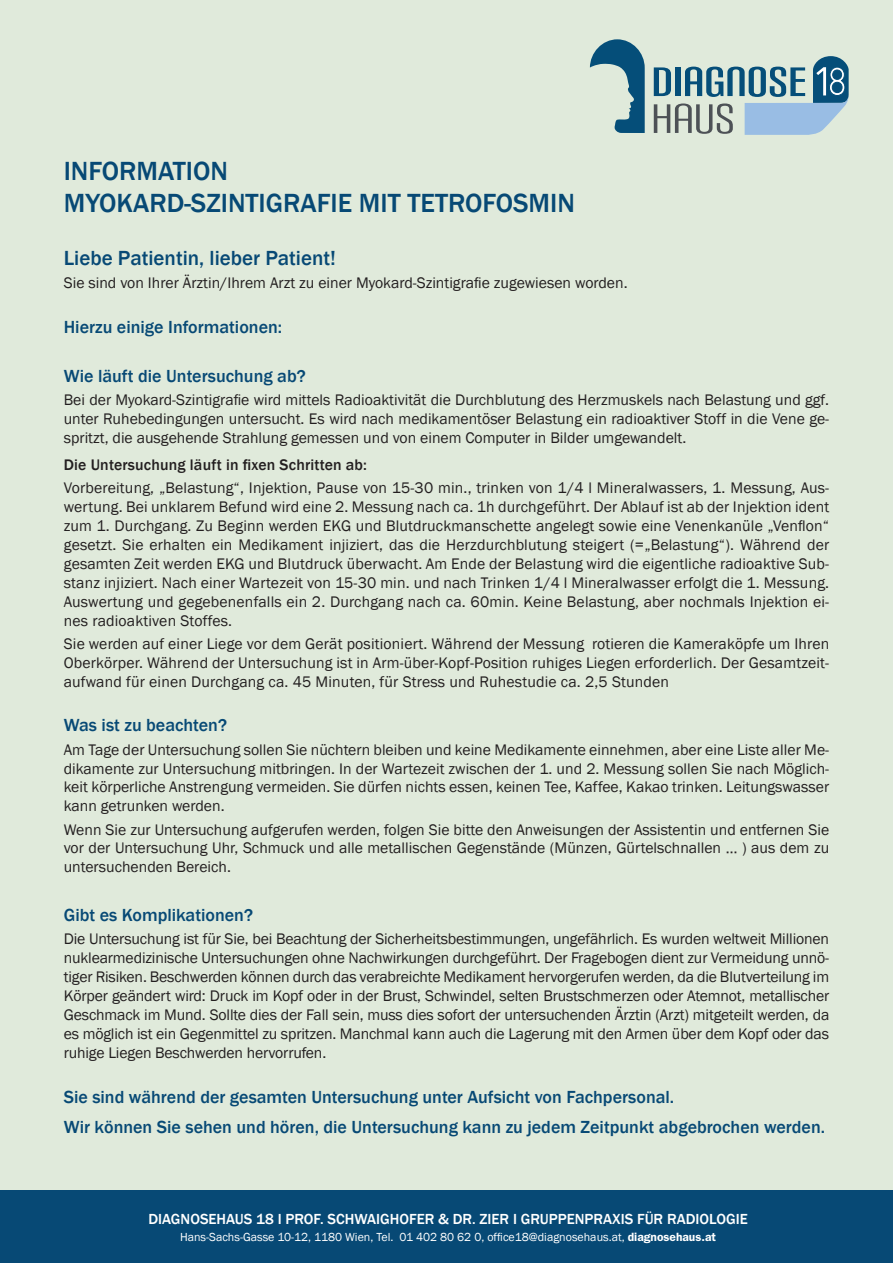
<style>
.page{position:relative;width:893px;height:1263px;background:#e0eadb}
.page>*{position:absolute;margin:0;border:0;box-sizing:border-box;transform-origin:0 0}
.t1{font:500 27px/32.4px "Franklin Gothic";color:#074975}
.t2{font:500 21px "Franklin Gothic";color:#074975}
.t3{font:500 18px/30.2px "Franklin Gothic";color:#074975}
.t4{font:15.75px/18.9px "Franklin Gothic";color:#231f20;text-align:justify}
.t5{font:500 15.75px "Franklin Gothic";letter-spacing:.01em;color:#231f20}
.t6{font:500 15px "Franklin Gothic";color:#fff}
.t7{font:12px "Franklin Gothic";color:#fff}
.s1{font-family:"ITC Franklin Gothic Std";font-weight:600}
</style>
<div class="page">
<div style="left:0;top:1191px;width:893px;height:72px;background:#074975"></div>
<svg style="left:590px;top:39px;width:55px;height:94px"></svg>
<svg style="left:654px;top:56px;width:195px;height:79px"></svg>
<h1 class="t1" style="left:64px;top:155px;width:513px">INFORMATION<br>MYOKARD-SZINTIGRAFIE MIT TETROFOSMIN</h1>
<h2 class="t2" style="left:64px;top:245px;width:274px">Liebe Patientin, lieber Patient!</h2>
<p class="t4" style="left:64px;top:274px;width:565px">Sie sind von Ihrer Ärztin/Ihrem Arzt zu einer Myokard-Szintigrafie zugewiesen worden.</p>
<p class="t3" style="left:64px;top:312px;width:220px">Hierzu einige Informationen:</p>
<p class="t3" style="left:64px;top:361px;width:243px">Wie läuft die Untersuchung ab?</p>
<p class="t4" style="left:64px;top:391px;width:767px">Bei der Myokard-Szintigrafie wird mittels Radioaktivität die Durchblutung des Herzmuskels nach Belastung und ggf. unter Ruhebedingungen untersucht. Es wird nach medikamentöser Belastung ein radioaktiver Stoff in die Vene ge&shy;spritzt, die ausgehende Strahlung gemessen und von einem Computer in Bilder umgewandelt.</p>
<p class="t5" style="left:64px;top:455px;width:305px">Die Untersuchung läuft in fixen Schritten ab:</p>
<p class="t4" style="left:64px;top:479px;width:767px">Vorbereitung, „Belastung“, Injektion, Pause von 15-30 min., trinken von 1/4 l Mineralwassers, 1. Messung, Aus&shy;wertung. Bei unklarem Befund wird eine 2. Messung nach ca. 1h durchgeführt. Der Ablauf ist ab der Injektion ident zum 1. Durchgang. Zu Beginn werden EKG und Blutdruckmanschette angelegt sowie eine Venenkanüle „Venflon“ gesetzt. Sie erhalten ein Medikament injiziert, das die Herzdurchblutung steigert (=„Belastung“). Während der gesamten Zeit werden EKG und Blutdruck überwacht. Am Ende der Belastung wird die eigentliche radioaktive Sub&shy;stanz injiziert. Nach einer Wartezeit von 15-30 min. und nach Trinken 1/4 l Mineralwasser erfolgt die 1. Messung.<br>Auswertung und gegebenenfalls ein 2. Durchgang nach ca. 60min. Keine Belastung, aber nochmals Injektion ei&shy;nes radioaktiven Stoffes.</p>
<p class="t4" style="left:64px;top:634px;width:767px">Sie werden auf einer Liege vor dem Gerät positioniert. Während der Messung rotieren die Kameraköpfe um Ihren Oberkörper. Während der Untersuchung ist in Arm-über-Kopf-Position ruhiges Liegen erforderlich. Der Gesamtzeit&shy;aufwand für einen Durchgang ca. 45 Minuten, für Stress und Ruhestudie ca. 2,5 Stunden</p>
<p class="t3" style="left:64px;top:711px;width:165px">Was ist zu beachten?</p>
<p class="t4" style="left:64px;top:740px;width:767px">Am Tage der Untersuchung sollen Sie nüchtern bleiben und keine Medikamente einnehmen, aber eine Liste aller Me&shy;dikamente zur Untersuchung mitbringen. In der Wartezeit zwischen der 1. und 2. Messung sollen Sie nach Möglich&shy;keit körperliche Anstrengung vermeiden. Sie dürfen nichts essen, keinen Tee, Kaffee, Kakao trinken. Leitungswasser kann getrunken werden.</p>
<p class="t4" style="left:64px;top:820px;width:767px">Wenn Sie zur Untersuchung aufgerufen werden, folgen Sie bitte den Anweisungen der Assistentin und entfernen Sie vor der Untersuchung Uhr, Schmuck und alle metallischen Gegenstände (Münzen, Gürtelschnallen … ) aus dem zu untersuchenden Bereich.</p>
<p class="t3" style="left:64px;top:900px;width:191px">Gibt es Komplikationen?</p>
<p class="t4" style="left:64px;top:930px;width:767px">Die Untersuchung ist für Sie, bei Beachtung der Sicherheitsbestimmungen, ungefährlich. Es wurden weltweit Millionen nuklearmedizinische Untersuchungen ohne Nachwirkungen durchgeführt. Der Fragebogen dient zur Vermeidung unnö&shy;tiger Risiken. Beschwerden können durch das verabreichte Medikament hervorgerufen werden, da die Blutverteilung im Körper geändert wird: Druck im Kopf oder in der Brust, Schwindel, selten Brustschmerzen oder Atemnot, metallischer Geschmack im Mund. Sollte dies der Fall sein, muss dies sofort der untersuchenden Ärztin (Arzt) mitgeteilt werden, da es möglich ist ein Gegenmittel zu spritzen. Manchmal kann auch die Lagerung mit den Armen über dem Kopf oder das ruhige Liegen Beschwerden hervorrufen.</p>
<p class="t3" style="left:64px;top:1082px;width:763px">Sie sind während der gesamten Untersuchung unter Aufsicht von Fachpersonal.<br>Wir können Sie sehen und hören, die Untersuchung kann zu jedem Zeitpunkt abgebrochen werden.</p>
<p class="t6" style="left:148px;top:1210px;width:601px">DIAGNOSEHAUS 18 I PROF. SCHWAIGHOFER &amp; DR. ZIER I GRUPPENPRAXIS FÜR RADIOLOGIE</p>
<p class="t7" style="left:180px;top:1229px;width:537px">Hans-Sachs-Gasse 10-12, 1180 Wien, Tel. 01 402 80 62 0, office18@diagnosehaus.at, <span class="s1">diagnosehaus.at</span></p>
</div>
